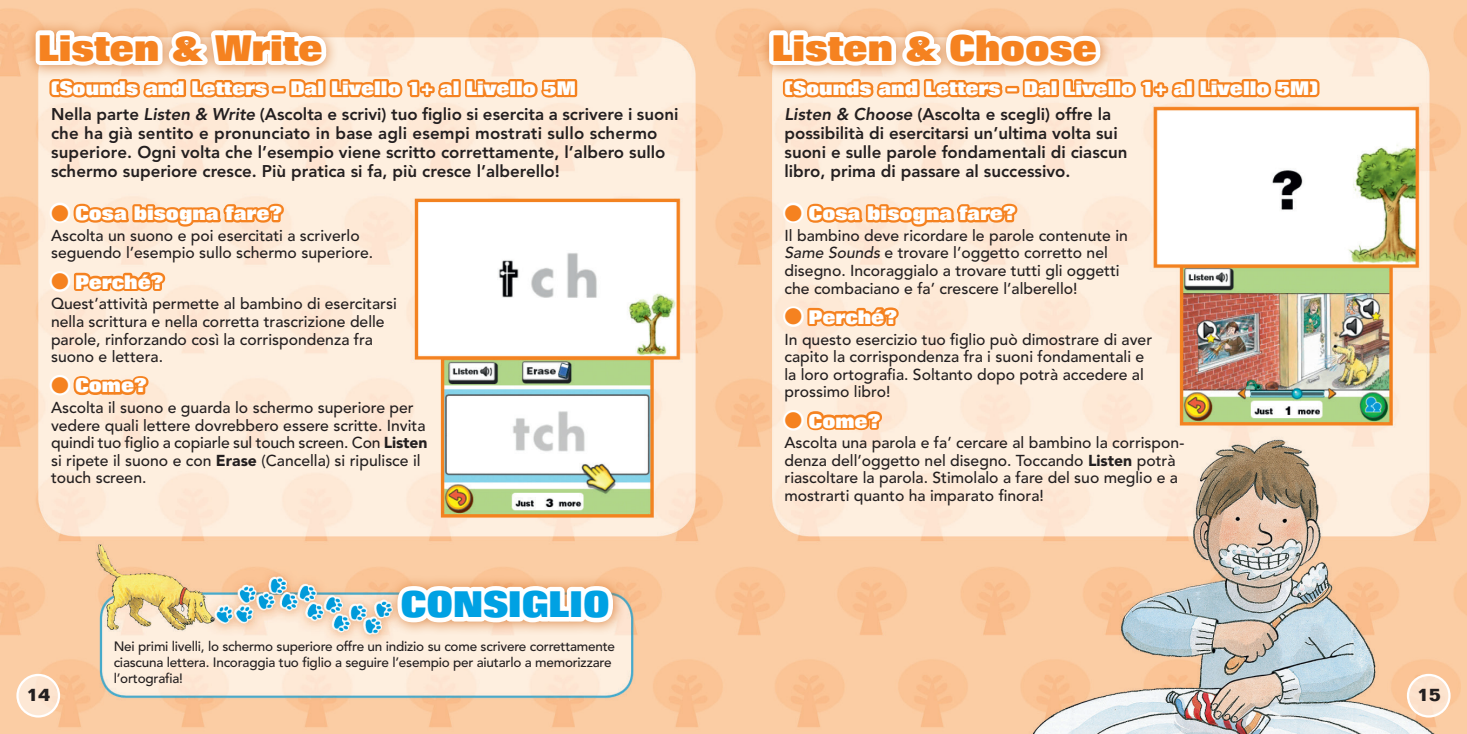
<style>
.page{position:relative;width:1467px;height:734px;background:#fff}
.page>*{position:absolute;margin:0;border:0;box-sizing:border-box;transform-origin:0 0}
.t1{font:800 36px "Folio LT";color:#f58220}
.t2{font:800 36px "Folio LT";color:#00a1e3}
.t3{font:800 19.12px "Folio LT";color:#fff}
.t4{font:700 18px "Folio LT";color:#231f20}
.t5{font:800 16.88px/19.1px "Avenir LT";color:#231f20}
.t6{font:500 15.75px/17.6px "Avenir LT";color:#231f20}
.t7{font:500 13.5px/16px "Avenir LT";letter-spacing:-.015em;color:#231f20}
.s1{font-style:italic}
.s2{color:#f58220}
.s3{font-weight:900}
</style>
<div class="page">
<img style="left:0;top:0;width:1467px;height:733px">
<svg style="left:46px;top:268px;width:121px;height:35px;background:#faca9f"></svg>
<svg style="left:46px;top:371px;width:105px;height:29px;background:#fac699"></svg>
<div style="left:24px;top:18px;width:316px;height:61px;background:#d3691a;opacity:.75"></div>
<svg style="left:31px;top:0;width:426px;height:234px;background:#fcddc1"></svg>
<div style="left:451px;top:79px;width:10px;height:18px;border:4px solid #f58220"></div>
<svg style="left:463px;top:38px;width:116px;height:116px;background:#fcdec2"></svg>
<svg style="left:780px;top:185px;width:240px;height:49px;background:#fbd1ab"></svg>
<svg style="left:780px;top:303px;width:121px;height:35px;background:#fac99e"></svg>
<svg style="left:780px;top:406px;width:104px;height:29px;background:#fac597"></svg>
<div style="left:757px;top:18px;width:357px;height:61px;background:#d3691a;opacity:.75"></div>
<svg style="left:765px;top:25px;width:557px;height:129px"></svg>
<div style="left:386px;top:575px;width:240px;height:60px;background:#d3691a;opacity:.75"></div>
<svg style="left:393px;top:545px;width:225px;height:114px"></svg>
<svg style="left:18px;top:674px;width:41px;height:42px"></svg>
<div style="left:16px;top:673px;width:44px;height:44px;border:2px solid #fff;border-radius:50%"></div>
<svg style="left:1408px;top:674px;width:41px;height:42px"></svg>
<div style="left:1407px;top:673px;width:44px;height:44px;border:2px solid #fff;border-radius:50%"></div>
<h1 class="t1" style="left:38px;top:27px;width:286px">Listen &amp; Write</h1>
<p class="t3" style="left:51px;top:77px;width:526px">(Sounds and Letters – Dal Livello 1+ al Livello 5M</p>
<p class="t5" style="left:51px;top:104px;width:629px">Nella parte <span class="s1">Listen &amp; Write</span> (Ascolta e scrivi) tuo figlio si esercita a scrivere i suoni che ha già sentito e pronunciato in base agli esempi mostrati sullo schermo superiore. Ogni volta che l’esempio viene scritto correttamente, l’albero sullo schermo superiore cresce. Più pratica si fa, più cresce l’alberello!</p>
<p class="t3" style="left:51px;top:202px;width:233px"><span class="s2">●</span> Cosa bisogna fare?</p>
<p class="t6" style="left:51px;top:227px;width:324px">Ascolta un suono e poi esercitati a scriverlo seguendo l’esempio sullo schermo superiore.</p>
<p class="t3" style="left:51px;top:271px;width:114px"><span class="s2">●</span> Perché?</p>
<p class="t6" style="left:51px;top:295px;width:347px">Quest’attività permette al bambino di esercitarsi nella scrittura e nella corretta trascrizione delle parole, rinforzando così la corrispondenza fra suono e lettera.</p>
<p class="t3" style="left:51px;top:375px;width:97px"><span class="s2">●</span> Come?</p>
<p class="t6" style="left:51px;top:399px;width:378px">Ascolta il suono e guarda lo schermo superiore per vedere quali lettere dovrebbero essere scritte. Invita quindi tuo figlio a copiarle sul touch screen. Con <span class="s3">Listen </span>si ripete il suono e con <span class="s3">Erase</span> (Cancella) si ripulisce il touch screen.</p>
<h1 class="t2" style="left:401px;top:584px;width:211px">CONSIGLIO</h1>
<p class="t7" style="left:114px;top:639px;width:503px">Nei primi livelli, lo schermo superiore offre un indizio su come scrivere correttamente ciascuna lettera. Incoraggia tuo figlio a seguire l’esempio per aiutarlo a memorizzare l’ortografia!</p>
<h1 class="t1" style="left:772px;top:27px;width:327px">Listen &amp; Choose</h1>
<p class="t3" style="left:784px;top:77px;width:535px">(Sounds and Letters – Dal Livello 1+ al Livello 5M)</p>
<p class="t5" style="left:784px;top:104px;width:344px"><span class="s1">Listen &amp; Choose</span> (Ascolta e scegli) offre la possibilità di esercitarsi un’ultima volta sui suoni e sulle parole fondamentali di ciascun libro, prima di passare al successivo.</p>
<p class="t3" style="left:784px;top:202px;width:233px"><span class="s2">●</span> Cosa bisogna fare?</p>
<p class="t6" style="left:784px;top:227px;width:345px">Il bambino deve ricordare le parole contenute in <span class="s1">Same Sounds</span> e trovare l’oggetto corretto nel disegno. Incoraggialo a trovare tutti gli oggetti che combaciano e fa’ crescere l’alberello!</p>
<p class="t3" style="left:784px;top:306px;width:114px"><span class="s2">●</span> Perché?</p>
<p class="t6" style="left:784px;top:330px;width:369px">In questo esercizio tuo figlio può dimostrare di aver capito la corrispondenza fra i suoni fondamentali e la loro ortografia. Soltanto dopo potrà accedere al prossimo libro!</p>
<p class="t3" style="left:784px;top:410px;width:97px"><span class="s2">●</span> Come?</p>
<p class="t6" style="left:784px;top:434px;width:401px">Ascolta una parola e fa’ cercare al bambino la corrispon&shy;denza dell’oggetto nel disegno. Toccando <span class="s3">Listen</span> potrà riascoltare la parola. Stimolalo a fare del suo meglio e a mostrarti quanto ha imparato finora!</p>
<p class="t4" style="left:26px;top:683px;width:26px">14</p>
<p class="t4" style="left:1417px;top:683px;width:26px">15</p>
</div>
